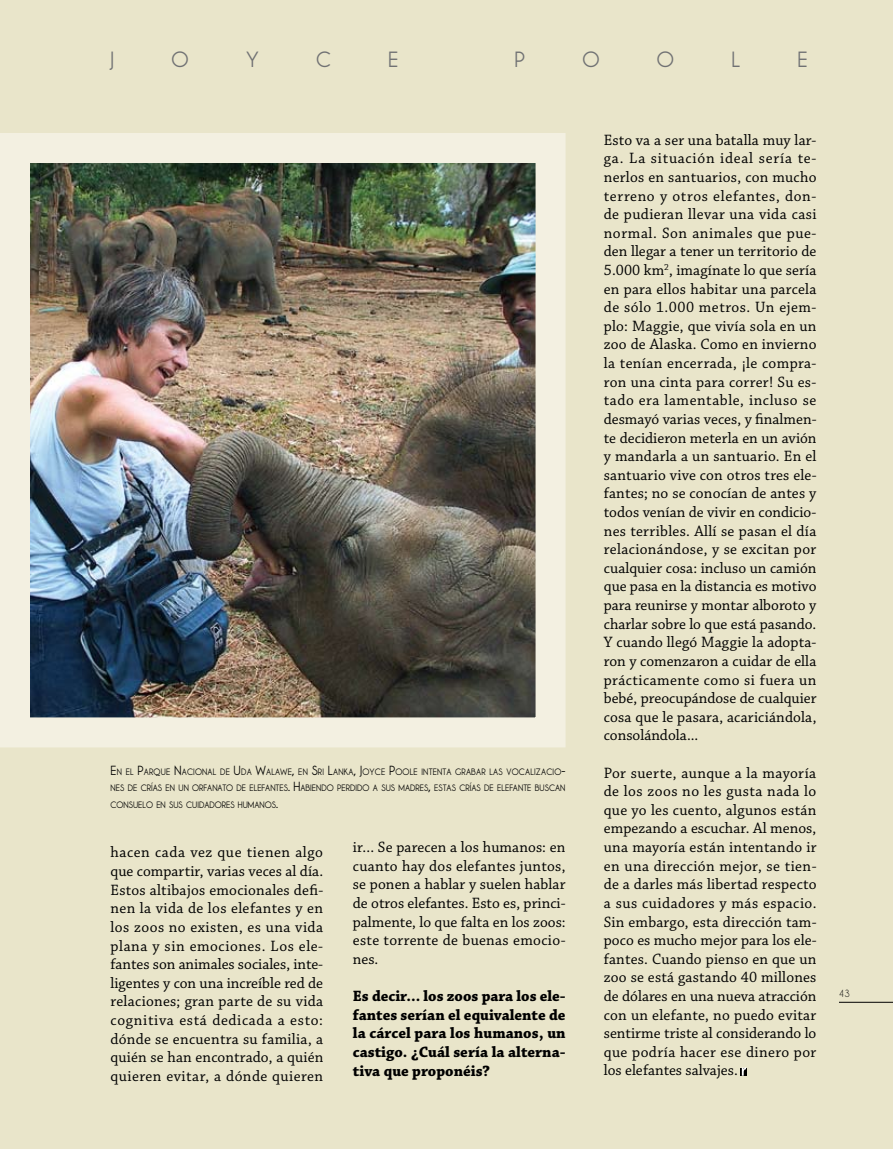
<style>
.page{position:relative;width:893px;height:1149px;background:#fff}
.page>*{position:absolute;margin:0;border:0;box-sizing:border-box;transform-origin:0 0}
.t1{font:700 22.5px "Champagne&Limousines";color:#707173}
.t2{font:15.75px/18.6px "Chaparral Pro";letter-spacing:.03em;color:#000;text-align:justify}
.t3{font:700 15.75px/18.6px "Chaparral Pro";color:#000;text-align:justify}
.t4{font:10.5px "Champagne&Limousines";color:#000}
.t5{font:700 9.45px/16.2px "Champagne&Limousines";color:#000;text-align:justify}
.s1{font-size:13.5px}
</style>
<div class="page">
<div style="left:0;top:0;width:893px;height:1148px;background:#e9e5ca"></div>
<hr style="left:839px;top:1001px;width:54px;height:1px;background:#000">
<img style="left:31px;top:164px;width:504px;height:552px">
<div style="left:0;top:133px;width:566px;height:614px;border:30px solid #f3f0e1"></div>
<div style="left:740px;top:1067px;width:7px;height:8px;background:#232323"></div>
<svg style="left:742px;top:1067px;width:4px;height:8px"></svg>
<h1 class="t1" style="left:111px;top:46px;width:5px">J</h1>
<h1 class="t1" style="left:172px;top:46px;width:54px">OYC</h1>
<h1 class="t1" style="left:388px;top:46px;width:12px">E</h1>
<h1 class="t1" style="left:514px;top:46px;width:12px">P</h1>
<h1 class="t1" style="left:582px;top:46px;width:54px">OOL</h1>
<h1 class="t1" style="left:797px;top:46px;width:12px">E</h1>
<p class="t5" style="left:111px;top:763px;width:456px"><span class="s1">E</span> N EL <span class="s1">P</span>ARQUE <span class="s1">N</span>ACIONAL DE <span class="s1">U</span> DA <span class="s1">W</span>ALAWE<span class="s1">,</span> EN <span class="s1">S</span>RI <span class="s1">L</span>ANKA<span class="s1">, J</span>OYCE <span class="s1">P</span>OOLE INTENTA GRABAR LAS VOCALIZACIO<span class="s1">-</span>NES DE CRÍAS EN UN ORFANATO DE ELEFANTES<span class="s1">. H</span>ABIENDO PERDIDO A SUS MADRES<span class="s1">,</span> ESTAS CRÍAS DE ELEFANTE BUSCAN CONSUELO EN SUS CUIDADORES HUMANOS<span class="s1">.</span></p>
<p class="t2" style="left:111px;top:843px;width:214px">hacen cada vez que tienen algo que compartir, varias veces al día.<br>Estos altibajos emocionales defi&shy;nen la vida de los elefantes y en los zoos no existen, es una vida plana y sin emociones. Los ele&shy;fantes son animales sociales, inte&shy;ligentes y con una increíble red de relaciones; gran parte de su vida cognitiva está dedicada a esto: dónde se encuentra su familia, a quién se han encontrado, a quién quieren evitar, a dónde quieren</p>
<p class="t2" style="left:353px;top:838px;width:214px">ir... Se parecen a los humanos: en cuanto hay dos elefantes juntos, se ponen a hablar y suelen hablar de otros elefantes. Esto es, princi&shy;palmente, lo que falta en los zoos: este torrente de buenas emocio&shy;nes.</p>
<p class="t3" style="left:353px;top:987px;width:214px">Es decir... los zoos para los ele&shy;fantes serían el equivalente de la cárcel para los humanos, un castigo. ¿Cuál sería la alterna&shy;tiva que proponéis?</p>
<p class="t2" style="left:604px;top:131px;width:214px">Esto va a ser una batalla muy lar&shy;ga. La situación ideal sería te&shy;nerlos en santuarios, con mucho terreno y otros elefantes, don&shy;de pudieran llevar una vida casi normal. Son animales que pue&shy;den llegar a tener un territorio de 5.000 km<sup>2</sup>, imagínate lo que sería en para ellos habitar una parcela de sólo 1.000 metros. Un ejem&shy;plo: Maggie, que vivía sola en un zoo de Alaska. Como en invierno la tenían encerrada, ¡le compra&shy;ron una cinta para correr! Su es&shy;tado era lamentable, incluso se desmayó varias veces, y finalmen&shy;te decidieron meterla en un avión y mandarla a un santuario. En el santuario vive con otros tres ele&shy;fantes; no se conocían de antes y todos venían de vivir en condicio&shy;nes terribles. Allí se pasan el día relacionándose, y se excitan por cualquier cosa: incluso un camión que pasa en la distancia es motivo para reunirse y montar alboroto y charlar sobre lo que está pasando.<br>Y cuando llegó Maggie la adopta&shy;ron y comenzaron a cuidar de ella prácticamente como si fuera un bebé, preocupándose de cualquier cosa que le pasara, acariciándola, consolándola...</p>
<p class="t2" style="left:604px;top:763px;width:214px">Por suerte, aunque a la mayoría de los zoos no les gusta nada lo que yo les cuento, algunos están empezando a escuchar. Al menos, una mayoría están intentando ir en una dirección mejor, se tien&shy;de a darles más libertad respecto a sus cuidadores y más espacio.<br>Sin embargo, esta dirección tam&shy;poco es mucho mejor para los ele&shy;fantes. Cuando pienso en que un zoo se está gastando 40 millones de dólares en una nueva atracción con un elefante, no puedo evitar sentirme triste al considerando lo que podría hacer ese dinero por los elefantes salvajes.</p>
<p class="t4" style="left:839px;top:987px;width:12px">43</p>
</div>
